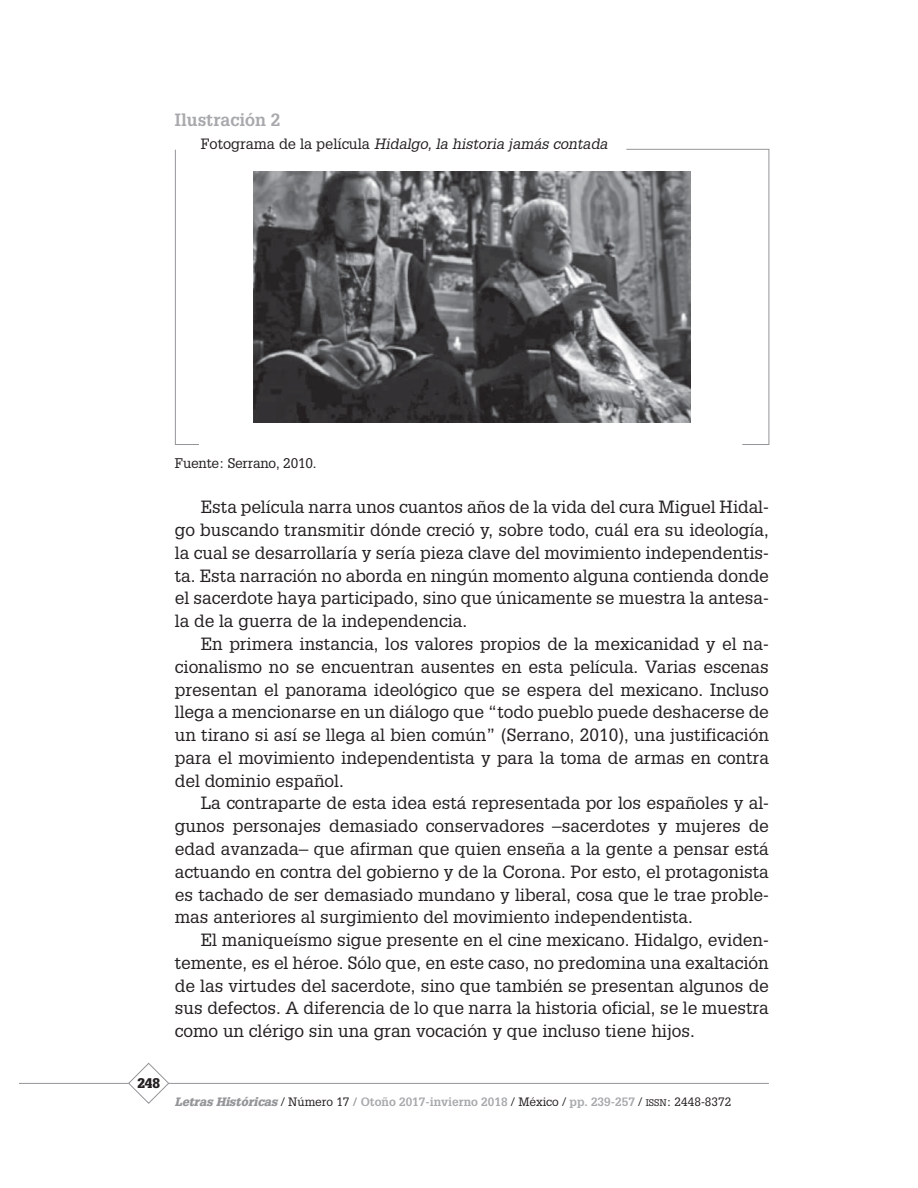
<style>
.page{position:relative;width:918px;height:1188px;background:#fff}
.page>*{position:absolute;margin:0;border:0;box-sizing:border-box;transform-origin:0 0}
.t1{font:17.25px/22.8px "Glypha";color:#231f20;text-align:justify}
.t2{font:700 17.25px "Glypha";color:#a7a9ac}
.t3{font:italic 14.55px "Glypha";color:#231f20}
.t4{font:13.65px "Glypha";letter-spacing:-.015em;color:#231f20}
.t5{font:900 13.65px "Glypha";color:#231f20}
.t6{font:700 11.85px "Glypha";color:#a7a9ac}
.s1{font-style:normal}
.s2{font-weight:900;font-style:italic;color:#939598}
.s3{font-weight:400;color:#231f20}
.s4{color:#939598}
.s5{font-family:"Glypha SC800";font-weight:400;font-size:9.45px;color:#231f20}
</style>
<div class="page">
<hr style="left:20px;top:1083px;width:749px;height:1px;background:#939598">
<svg style="left:127px;top:1062px;width:43px;height:42px"></svg>
<svg style="left:174px;top:149px;width:25px;height:296px"></svg>
<svg style="left:625px;top:148px;width:145px;height:297px"></svg>
<img style="left:253px;top:172px;width:438px;height:250px">
<p class="t2" style="left:175px;top:114px;width:107px">Ilustración 2</p>
<p class="t3" style="left:201px;top:138px;width:408px"><span class="s1">Fotograma de la película</span> Hidalgo, la historia jamás contada</p>
<p class="t5" style="left:137px;top:1078px;width:24px">248</p>
<p class="t4" style="left:175px;top:458px;width:143px">Fuente: Serrano, 2010.</p>
<p class="t1" style="left:175px;top:497px;width:596px;text-indent:26px">Esta película narra unos cuantos años de la vida del cura Miguel Hidal&shy;go buscando transmitir dónde creció y, sobre todo, cuál era su ideología, la cual se desarrollaría y sería pieza clave del movimiento independentis&shy;ta. Esta narración no aborda en ningún momento alguna contienda donde el sacerdote haya participado, sino que únicamente se muestra la antesa&shy;la de la guerra de la independencia.</p>
<p class="t1" style="left:175px;top:634px;width:596px;text-indent:26px">En primera instancia, los valores propios de la mexicanidad y el na&shy;cionalismo no se encuentran ausentes en esta película. Varias escenas presentan el panorama ideológico que se espera del mexicano. Incluso llega a mencionarse en un diálogo que “todo pueblo puede deshacerse de un tirano si así se llega al bien común” (Serrano, 2010), una justificación para el movimiento independentista y para la toma de armas en contra del dominio español.</p>
<p class="t1" style="left:175px;top:793px;width:596px;text-indent:26px">La contraparte de esta idea está representada por los españoles y al&shy;gunos personajes demasiado conservadores –sacerdotes y mujeres de edad avanzada– que afirman que quien enseña a la gente a pensar está actuando en contra del gobierno y de la Corona. Por esto, el protagonista es tachado de ser demasiado mundano y liberal, cosa que le trae proble&shy;mas anteriores al surgimiento del movimiento independentista.</p>
<p class="t1" style="left:175px;top:930px;width:596px;text-indent:26px">El maniqueísmo sigue presente en el cine mexicano. Hidalgo, eviden&shy;temente, es el héroe. Sólo que, en este caso, no predomina una exaltación de las virtudes del sacerdote, sino que también se presentan algunos de sus defectos. A diferencia de lo que narra la historia oficial, se le muestra como un clérigo sin una gran vocación y que incluso tiene hijos.</p>
<p class="t6" style="left:175px;top:1097px;width:558px"><span class="s2">Letras Históricas</span> <span class="s3">/ Número 17</span> <span class="s4">/</span> Otoño 2017-invierno 2018 <span class="s3">/ México /</span> pp. 239-257 <span class="s3">/</span> <span class="s5">ISSN</span><span class="s3">: 2448-8372</span></p>
</div>
